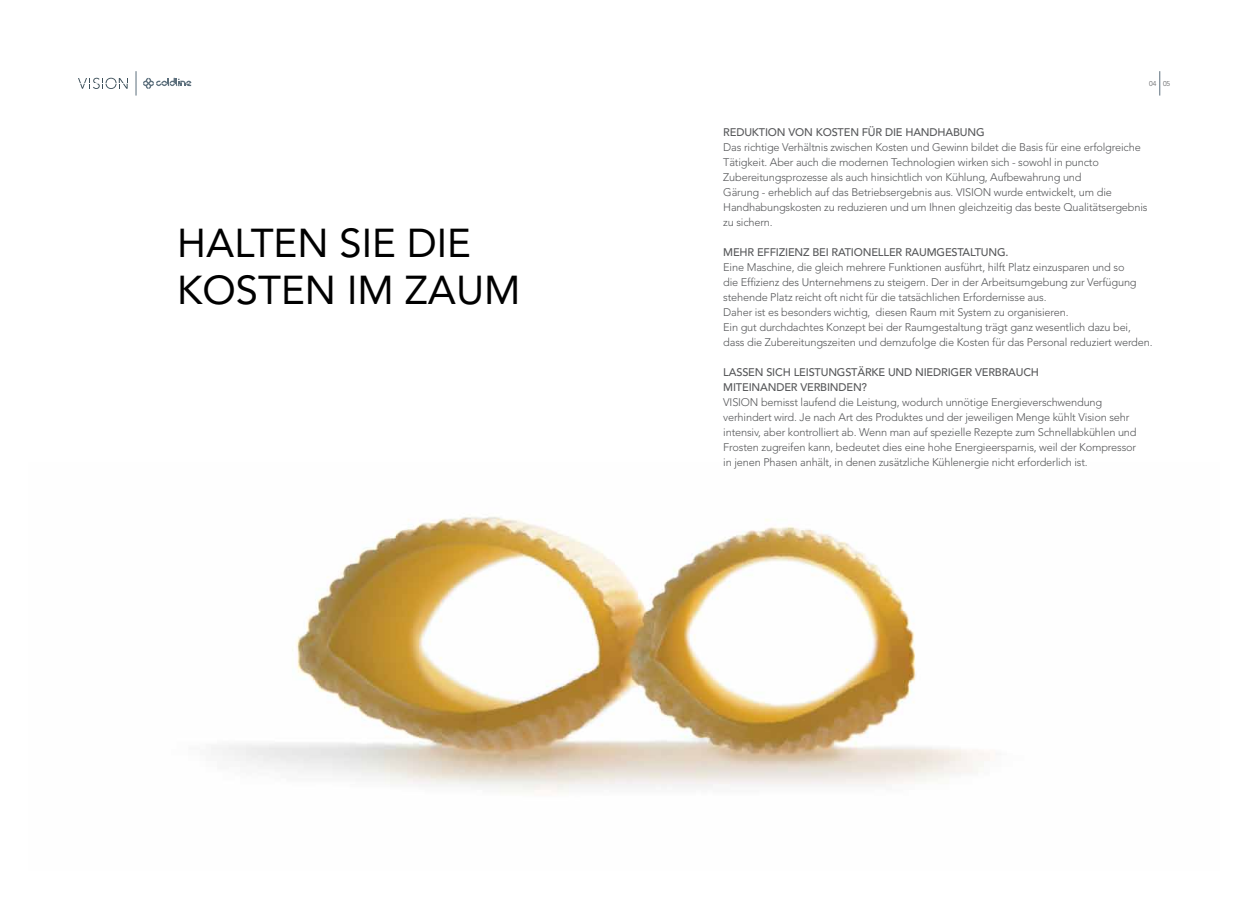
<style>
.page{position:relative;width:1248px;height:899px;background:#fff}
.page>*{position:absolute;margin:0;border:0;box-sizing:border-box;transform-origin:0 0}
.t1{font:40px/47px "Avenir";color:#000}
.t2{font:300 11px/15px "Avenir";letter-spacing:-.015em;color:#58595b}
.t3{font:500 11px/15px "Avenir";letter-spacing:-.015em;color:#58595b}
.t4{font:300 7px "Avenir";color:#58595b}
</style>
<div class="page">
<svg style="left:78px;top:78px;width:50px;height:11px"></svg>
<svg style="left:143px;top:78px;width:48px;height:11px"></svg>
<svg style="left:136px;top:71px;width:1px;height:25px"></svg>
<img style="left:211px;top:516px;width:779px;height:276px">
<svg style="left:1159px;top:71px;width:1px;height:25px"></svg>
<h1 class="t1" style="left:177px;top:220px;width:345px">HALTEN SIE DIE<br>KOSTEN IM ZAUM</h1>
<p class="t4" style="left:1148px;top:80px;width:23px">04 05</p>
<p class="t3" style="left:723px;top:125px;width:263px">REDUKTION VON KOSTEN FÜR DIE HANDHABUNG</p>
<p class="t2" style="left:723px;top:140px;width:426px">Das richtige Verhältnis zwischen Kosten und Gewinn bildet die Basis für eine erfolgreiche Tätigkeit. Aber auch die modernen Technologien wirken sich - sowohl in puncto Zubereitungsprozesse als auch hinsichtlich von Kühlung, Aufbewahrung und<br>Gärung - erheblich auf das Betriebsergebnis aus. VISION wurde entwickelt, um die Handhabungskosten zu reduzieren und um Ihnen gleichzeitig das beste Qualitätsergebnis zu sichern.</p>
<p class="t3" style="left:723px;top:245px;width:287px">MEHR EFFIZIENZ BEI RATIONELLER RAUMGESTALTUNG.</p>
<p class="t2" style="left:723px;top:260px;width:431px">Eine Maschine, die gleich mehrere Funktionen ausführt, hilft Platz einzusparen und so<br>die Effizienz des Unternehmens zu steigern. Der in der Arbeitsumgebung zur Verfügung stehende Platz reicht oft nicht für die tatsächlichen Erfordernisse aus.<br>Daher ist es besonders wichtig, diesen Raum mit System zu organisieren.<br>Ein gut durchdachtes Konzept bei der Raumgestaltung trägt ganz wesentlich dazu bei, dass die Zubereitungszeiten und demzufolge die Kosten für das Personal reduziert werden.</p>
<p class="t3" style="left:723px;top:365px;width:317px">LASSEN SICH LEISTUNGSTÄRKE UND NIEDRIGER VERBRAUCH<br>MITEINANDER VERBINDEN?</p>
<p class="t2" style="left:723px;top:395px;width:415px">VISION bemisst laufend die Leistung, wodurch unnötige Energieverschwendung verhindert wird. Je nach Art des Produktes und der jeweiligen Menge kühlt Vision sehr intensiv, aber kontrolliert ab. Wenn man auf spezielle Rezepte zum Schnellabkühlen und Frosten zugreifen kann, bedeutet dies eine hohe Energieersparnis, weil der Kompressor in jenen Phasen anhält, in denen zusätzliche Kühlenergie nicht erforderlich ist.</p>
</div>
